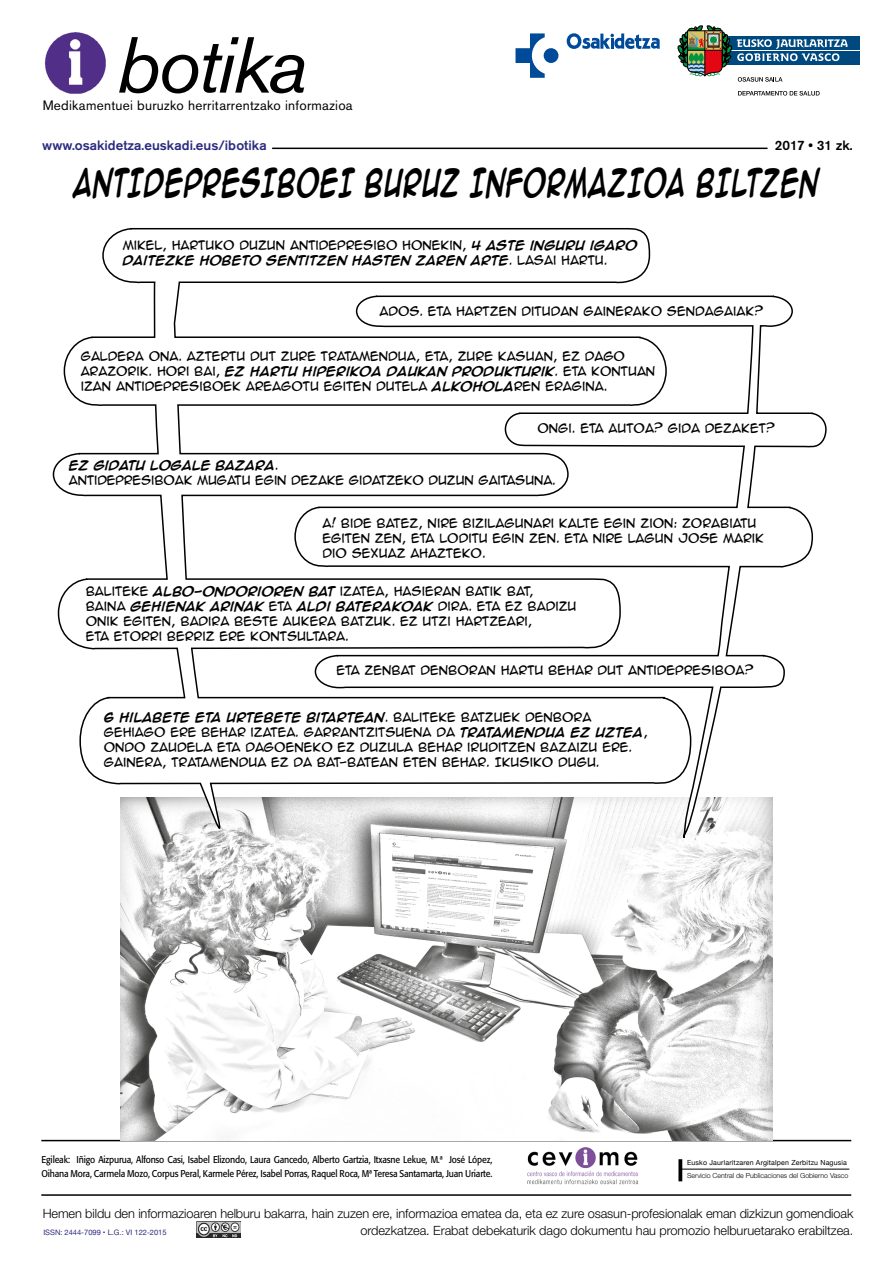
<style>
.page{position:relative;width:893px;height:1263px;background:#fff}
.page>*{position:absolute;margin:0;border:0;box-sizing:border-box;transform-origin:0 0}
.t1{font:italic 78.45px "Akzidenz Grotesk BE";letter-spacing:-.03em;color:#000}
.t2{font:700 31.95px "Anime Ace 2.0 BB";letter-spacing:.03em;color:#000;scale:.66 1}
.t3{font:13.5px "Akzidenz Grotesk BE";letter-spacing:.02em;color:#000}
.t4{font:500 13.5px "Akzidenz Grotesk BE";color:#2b2a7f}
.t5{font:500 13.5px "Akzidenz Grotesk BE";color:#000}
.t6{font:300 12.75px/16.5px "Helvetica Neue LT Std";letter-spacing:-.01em;color:#000;text-align:right}
.t7{font:11.55px/15px "Anime Ace 2.0 BB";color:#000}
.t8{font:700 11.25px "Anime Ace 2.0 BB";color:#000}
.t9{font:9.75px/14.2px "Formata";letter-spacing:-.02em;color:#000;scale:.9 1}
.t10{font:7.5px "Helvetica Neue";color:#2b2a7f}
.t11{font:300 7.05px "Helvetica Neue LT Std";color:#000}
.t12{font:7.05px "Helvetica Neue";letter-spacing:.025em;color:#000}
.s1{font-weight:700;font-size:11.25px}
.s2{font-weight:400;font-size:11.55px}
</style>
<div class="page">
<hr style="left:272px;top:148px;width:495px;height:1px;background:#000">
<hr style="left:41px;top:1194px;width:810px;height:2px;background:#000">
<hr style="left:680px;top:1169px;width:169px;height:1px;background:#000">
<svg style="left:678px;top:1159px;width:4px;height:22px"></svg>
<img style="left:527px;top:1147px;width:112px;height:38px">
<hr style="left:41px;top:1140px;width:810px;height:1px;background:#000">
<img style="left:44px;top:32px;width:62px;height:62px">
<svg style="left:567px;top:33px;width:93px;height:16px"></svg>
<svg style="left:515px;top:33px;width:43px;height:45px"></svg>
<div style="left:717px;top:36px;width:143px;height:29px;background:#00497f"></div>
<hr style="left:717px;top:50px;width:143px;height:1px;background:#fff">
<svg style="left:738px;top:91px;width:82px;height:5px"></svg>
<svg style="left:677px;top:25px;width:170px;height:57px"></svg>
<img style="left:196px;top:1222px;width:45px;height:15px">
<img style="left:121px;top:838px;width:651px;height:302px">
<svg style="left:52px;top:228px;width:599px;height:610px"></svg>
<svg style="left:294px;top:295px;width:533px;height:546px"></svg>
<h1 class="t1" style="left:116px;top:18px;width:192px">botika</h1>
<p class="t3" style="left:43px;top:98px;width:311px">Medikamentuei buruzko herritarrentzako informazioa</p>
<p class="t4" style="left:42px;top:137px;width:226px">www.osakidetza.euskadi.eus/ibotika</p>
<p class="t5" style="left:775px;top:137px;width:79px">2017 • 31 zk.</p>
<h2 class="t2" style="left:74px;top:159px;width:1130px">ANTIDEPRESIBOEI BURUZ INFORMAZIOA BILTZEN</h2>
<p class="t7" style="left:123px;top:237px;width:516px">MIKEL, HARTUKO DUZUN ANTIDEPRESIBO HONEKIN, <span class="s1">4 ASTE INGURU IGARO</span></p>
<p class="t8" style="left:123px;top:252px;width:486px">DAITEZKE HOBETO SENTITZEN HASTEN ZAREN ARTE<span class="s2">. LASAI HARTU.</span></p>
<p class="t7" style="left:379px;top:303px;width:386px">ADOS. ETA HARTZEN DITUDAN GAINERAKO SENDAGAIAK?</p>
<p class="t7" style="left:81px;top:348px;width:546px">GALDERA ONA. AZTERTU DUT ZURE TRATAMENDUA, ETA, ZURE KASUAN, EZ DAGO</p>
<p class="t8" style="left:81px;top:363px;width:576px"><span class="s2">ARAZORIK. HORI BAI,</span> EZ HARTU HIPERIKOA DAUKAN PRODUKTURIK<span class="s2">. ETA KONTUAN</span></p>
<p class="t7" style="left:81px;top:378px;width:528px">IZAN ANTIDEPRESIBOEK AREAGOTU EGITEN DUTELA <span class="s1">ALKOHOLA</span>REN ERAGINA.</p>
<p class="t7" style="left:537px;top:420px;width:239px">ONGI. ETA AUTOA? GIDA DEZAKET?</p>
<p class="t8" style="left:69px;top:457px;width:211px">EZ GIDATU LOGALE BAZARA<span class="s2">.</span></p>
<p class="t7" style="left:69px;top:473px;width:488px">ANTIDEPRESIBOAK MUGATU EGIN DEZAKE GIDATZEKO DUZUN GAITASUNA.</p>
<p class="t7" style="left:323px;top:515px;width:443px">A! BIDE BATEZ, NIRE BIZILAGUNARI KALTE EGIN ZION: ZORABIATU<br>EGITEN ZEN, ETA LODITU EGIN ZEN. ETA NIRE LAGUN JOSE MARIK<br>DIO SEXUAZ AHAZTEKO.</p>
<p class="t7" style="left:86px;top:583px;width:449px">BALITEKE <span class="s1">ALBO-ONDORIOREN BAT</span> IZATEA, HASIERAN BATIK BAT,</p>
<p class="t8" style="left:86px;top:598px;width:492px"><span class="s2">BAINA</span> GEHIENAK ARINAK <span class="s2">ETA</span> ALDI BATERAKOAK <span class="s2">DIRA. ETA EZ BADIZU</span></p>
<p class="t7" style="left:86px;top:613px;width:448px">ONIK EGITEN, BADIRA BESTE AUKERA BATZUK. EZ UTZI HARTZEARI,<br>ETA ETORRI BERRIZ ERE KONTSULTARA.</p>
<p class="t7" style="left:336px;top:662px;width:419px">ETA ZENBAT DENBORAN HARTU BEHAR DUT ANTIDEPRESIBOA?</p>
<p class="t8" style="left:104px;top:709px;width:489px">6 HILABETE ETA URTEBETE BITARTEAN<span class="s2">. BALITEKE BATZUEK DENBORA</span></p>
<p class="t7" style="left:104px;top:724px;width:546px">GEHIAGO ERE BEHAR IZATEA. GARRANTZITSUENA DA <span class="s1">TRATAMENDUA EZ UZTEA</span>,<br>ONDO ZAUDELA ETA DAGOENEKO EZ DUZULA BEHAR IRUDITZEN BAZAIZU ERE.<br>GAINERA, TRATAMENDUA EZ DA BAT-BATEAN ETEN BEHAR. IKUSIKO DUGU.</p>
<p class="t9" style="left:41px;top:1152px;width:502px">Egileak: Iñigo Aizpurua, Alfonso Casi, Isabel Elizondo, Laura Gancedo, Alberto Gartzia, Itxasne Lekue, M.ª José López,<br>Oihana Mora, Carmela Mozo, Corpus Peral, Karmele Pérez, Isabel Porras, Raquel Roca, Mª Teresa Santamarta, Juan Uriarte.</p>
<p class="t6" style="left:43px;top:1205px;width:812px">Hemen bildu den informazioaren helburu bakarra, hain zuzen ere, informazioa ematea da, eta ez zure osasun-profesionalak eman dizkizun gomendioak ordezkatzea. Erabat debekaturik dago dokumentu hau promozio helburuetarako erabiltzea.</p>
<p class="t12" style="left:687px;top:1157px;width:161px">Eusko Jaurlaritzaren Argitalpen Zerbitzu Nagusia</p>
<p class="t11" style="left:687px;top:1172px;width:163px">Servicio Central de Publicaciones del Gobierno Vasco</p>
<p class="t10" style="left:43px;top:1227px;width:125px">ISSN: 2444-7099 • L.G.: VI 122-2015</p>
</div>
